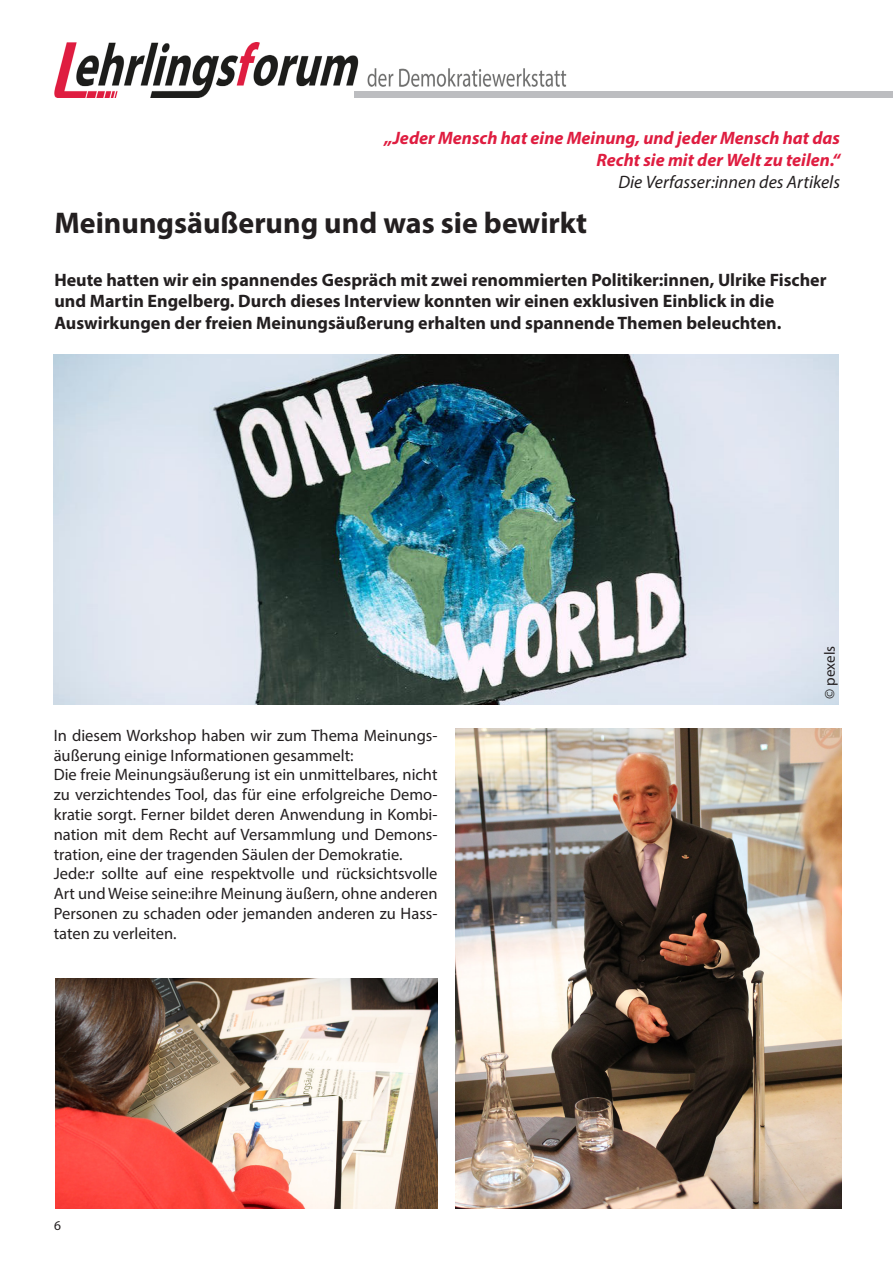
<style>
.page{position:relative;width:893px;height:1263px;background:#fff}
.page>*{position:absolute;margin:0;border:0;box-sizing:border-box;transform-origin:0 0}
.t1{font:700 30px "Myriad Pro";color:#231f20}
.t2{font:700 18px/21.6px "Myriad Pro";color:#231f20}
.t3{font:italic 700 18px/21.6px "Myriad Pro";color:#df1d40;text-align:right}
.t4{font:italic 18px "Myriad Pro";color:#231f20}
.t5{font:16.5px/19.8px "Myriad Pro";color:#231f20;text-align:justify}
.t6{font:15px "Myriad Pro";color:#231f20}
.t7{font:13.5px "Myriad Pro";color:#231f20}
</style>
<div class="page">
<img style="left:54px;top:42px;width:513px;height:56px">
<div style="left:354px;top:91px;width:539px;height:7px;background:#bcbdc0"></div>
<img style="left:54px;top:354px;width:785px;height:350px">
<img style="left:55px;top:978px;width:382px;height:231px">
<img style="left:455px;top:728px;width:386px;height:481px">
<p class="t3" style="left:385px;top:127px;width:457px">„Jeder Mensch hat eine Meinung, und jeder Mensch hat das<br>Recht sie mit der Welt zu teilen.“</p>
<p class="t4" style="left:618px;top:170px;width:223px">Die Verfasser:innen des Artikels</p>
<p class="t1" style="left:54px;top:203px;width:534px">Meinungsäußerung und was sie bewirkt</p>
<p class="t2" style="left:54px;top:268px;width:774px">Heute hatten wir ein spannendes Gespräch mit zwei renommierten Politiker:innen, Ulrike Fischer und Martin Engelberg. Durch dieses Interview konnten wir einen exklusiven Einblick in die<br>Auswirkungen der freien Meinungsäußerung erhalten und spannende Themen beleuchten.</p>
<p class="t5" style="left:54px;top:725px;width:385px">In diesem Workshop haben wir zum Thema Meinungs&shy;äußerung einige Informationen gesammelt:</p>
<p class="t5" style="left:54px;top:765px;width:385px">Die freie Meinungsäußerung ist ein unmittelbares, nicht zu verzichtendes Tool, das für eine erfolgreiche Demo&shy;kratie sorgt. Ferner bildet deren Anwendung in Kombi&shy;nation mit dem Recht auf Versammlung und Demons&shy;tration, eine der tragenden Säulen der Demokratie.</p>
<p class="t5" style="left:54px;top:864px;width:385px">Jede:r sollte auf eine respektvolle und rücksichtsvolle Art und Weise seine:ihre Meinung äußern, ohne anderen Personen zu schaden oder jemanden anderen zu Hass&shy;taten zu verleiten.</p>
<p class="t7" style="left:54px;top:1217px;width:8px">6</p>
<p class="t6" style="left:821px;top:699px;width:55px;rotate:-90deg">© pexels</p>
</div>
